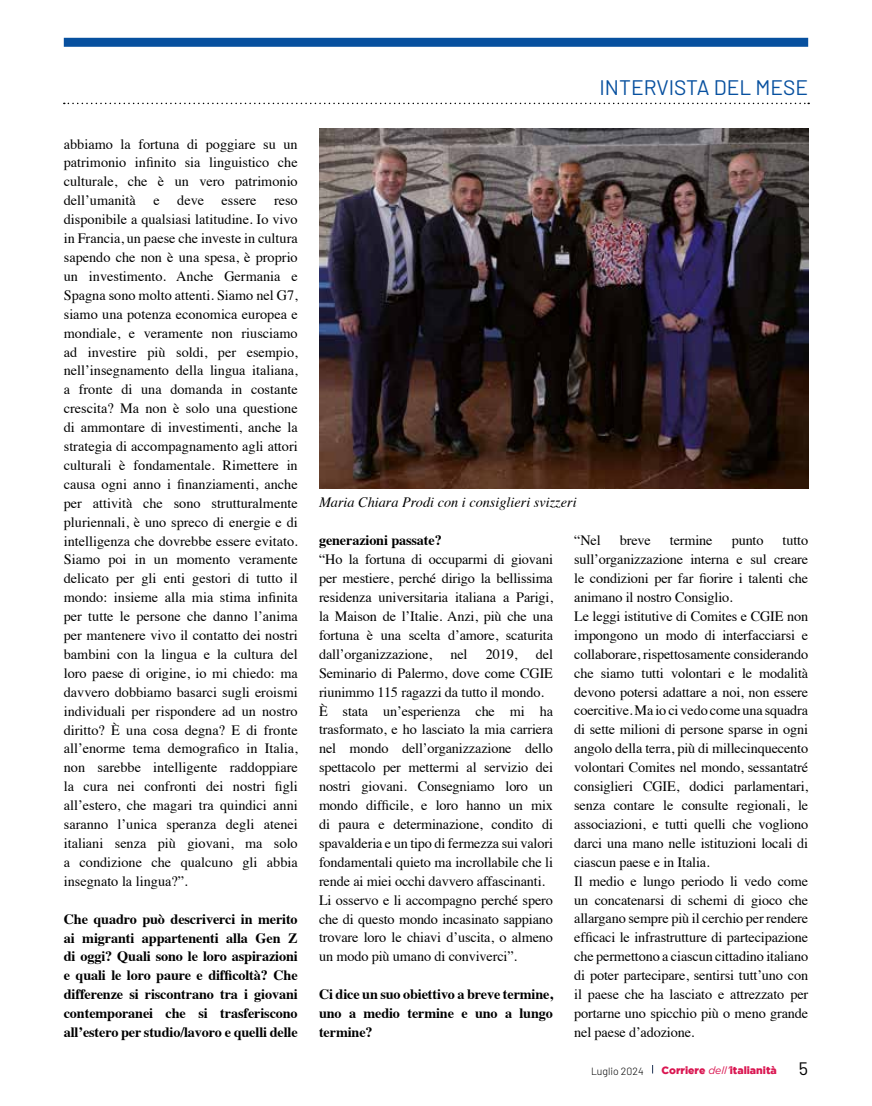
<style>
.page{position:relative;width:872px;height:1106px;background:#fff}
.page>*{position:absolute;margin:0;border:0;box-sizing:border-box;transform-origin:0 0}
.t1{font:21px "Barlow";color:#07509f}
.t2{font:14.25px/18.9px "Times";letter-spacing:-.01em;color:#000;text-align:justify}
.t3{font:700 14.25px/18.9px "Times";letter-spacing:-.01em;color:#000;text-align:justify}
.t4{font:italic 14.25px "Times";color:#000}
.t5{font:900 10.5px "Gotham";color:#da1651}
.t6{font:300 10.5px "Barlow";color:#000}
.s1{font-weight:400;font-style:italic}
.s2{font-family:"Barlow";font-weight:400;font-size:18px;color:#000}
</style>
<div class="page">
<svg style="left:64px;top:103px;width:745px;height:1px"></svg>
<div style="left:64px;top:38px;width:744px;height:9px;background:#07509f"></div>
<img style="left:319px;top:129px;width:489px;height:359px">
<p class="t2" style="left:64px;top:133px;width:235px">abbiamo la fortuna di poggiare su un patrimonio infinito sia linguistico che culturale, che è un vero patrimonio dell’umanità e deve essere reso disponibile a qualsiasi latitudine. Io vivo in Francia, un paese che investe in cultura sapendo che non è una spesa, è proprio un investimento. Anche Germania e Spagna sono molto attenti. Siamo nel G7, siamo una potenza economica europea e mondiale, e veramente non riusciamo ad investire più soldi, per esempio, nell’insegnamento della lingua italiana, a fronte di una domanda in costante crescita? Ma non è solo una questione di ammontare di investimenti, anche la strategia di accompagnamento agli attori culturali è fondamentale. Rimettere in causa ogni anno i finanziamenti, anche per attività che sono strutturalmente pluriennali, è uno spreco di energie e di intelligenza che dovrebbe essere evitato.<br>Siamo poi in un momento veramente delicato per gli enti gestori di tutto il mondo: insieme alla mia stima infinita per tutte le persone che danno l’anima per mantenere vivo il contatto dei nostri bambini con la lingua e la cultura del loro paese di origine, io mi chiedo: ma davvero dobbiamo basarci sugli eroismi individuali per rispondere ad un nostro diritto? È una cosa degna? E di fronte all’enorme tema demografico in Italia, non sarebbe intelligente raddoppiare la cura nei confronti dei nostri figli all’estero, che magari tra quindici anni saranno l’unica speranza degli atenei italiani senza più giovani, ma solo a condizione che qualcuno gli abbia insegnato la lingua?”.</p>
<p class="t3" style="left:64px;top:907px;width:235px">Che quadro può descriverci in merito ai migranti appartenenti alla Gen Z di oggi? Quali sono le loro aspirazioni e quali le loro paure e difficoltà? Che differenze si riscontrano tra i giovani contemporanei che si trasferiscono all’estero per studio/lavoro e quelli delle</p>
<h1 class="t1" style="left:599px;top:73px;width:210px">INTERVISTA DEL MESE</h1>
<p class="t4" style="left:319px;top:490px;width:259px">Maria Chiara Prodi con i consiglieri svizzeri</p>
<p class="t3" style="left:319px;top:529px;width:124px">generazioni passate?</p>
<p class="t2" style="left:319px;top:549px;width:235px">“Ho la fortuna di occuparmi di giovani per mestiere, perché dirigo la bellissima residenza universitaria italiana a Parigi, la Maison de l’Italie. Anzi, più che una fortuna è una scelta d’amore, scaturita dall’organizzazione,</p>
<p class="t2" style="left:319px;top:643px;width:235px;text-align:left;text-indent:217px">del Seminario di Palermo, dove come CGIE riunimmo 115 ragazzi da tutto il mondo.<br>È stata un’esperienza che mi ha trasformato, e ho lasciato la mia carriera nel mondo dell’organizzazione dello spettacolo per mettermi al servizio dei nostri giovani. Consegniamo loro un mondo difficile, e loro hanno un mix di paura e determinazione, condito di spavalderia e un tipo di fermezza sui valori fondamentali quieto ma incrollabile che li rende ai miei occhi davvero affascinanti.<br>Li osservo e li accompagno perché spero che di questo mondo incasinato sappiano trovare loro le chiavi d’uscita, o almeno un modo più umano di conviverci”.</p>
<p class="t3" style="left:319px;top:983px;width:235px">Ci dice un suo obiettivo a breve termine, uno a medio termine e uno a lungo termine?</p>
<p class="t2" style="left:450px;top:643px;width:19px">nel</p>
<p class="t2" style="left:486px;top:643px;width:33px">2019,</p>
<p class="t2" style="left:574px;top:530px;width:28px">“Nel</p>
<p class="t2" style="left:620px;top:530px;width:33px">breve</p>
<p class="t2" style="left:670px;top:530px;width:44px">termine</p>
<p class="t2" style="left:731px;top:530px;width:33px">punto</p>
<p class="t2" style="left:574px;top:530px;width:235px;text-align:left;text-indent:208px">tutto sull’organizzazione interna e sul creare le condizioni per far fiorire i talenti che animano il nostro Consiglio.<br>Le leggi istitutive di Comites e CGIE non impongono un modo di interfacciarsi e collaborare, rispettosamente considerando che siamo tutti volontari e le modalità devono potersi adattare a noi, non essere coercitive. Ma io ci vedo come una squadra di sette milioni di persone sparse in ogni angolo della terra, più di millecinquecento volontari Comites nel mondo, sessantatré consiglieri CGIE, dodici parlamentari, senza contare le consulte regionali, le associazioni, e tutti quelli che vogliono darci una mano nelle istituzioni locali di ciascun paese e in Italia.<br>Il medio e lungo periodo li vedo come un concatenarsi di schemi di gioco che allargano sempre più il cerchio per rendere efficaci le infrastrutture di partecipazione che permettono a ciascun cittadino italiano di poter partecipare, sentirsi tutt’uno con il paese che ha lasciato e attrezzato per portarne uno spicchio più o meno grande nel paese d’adozione.</p>
<p class="t6" style="left:591px;top:1063px;width:54px">Luglio 2024</p>
<p class="t5" style="left:661px;top:1064px;width:148px">Corriere <span class="s1">dell’</span>italianità <span class="s2">5</span></p>
</div>
